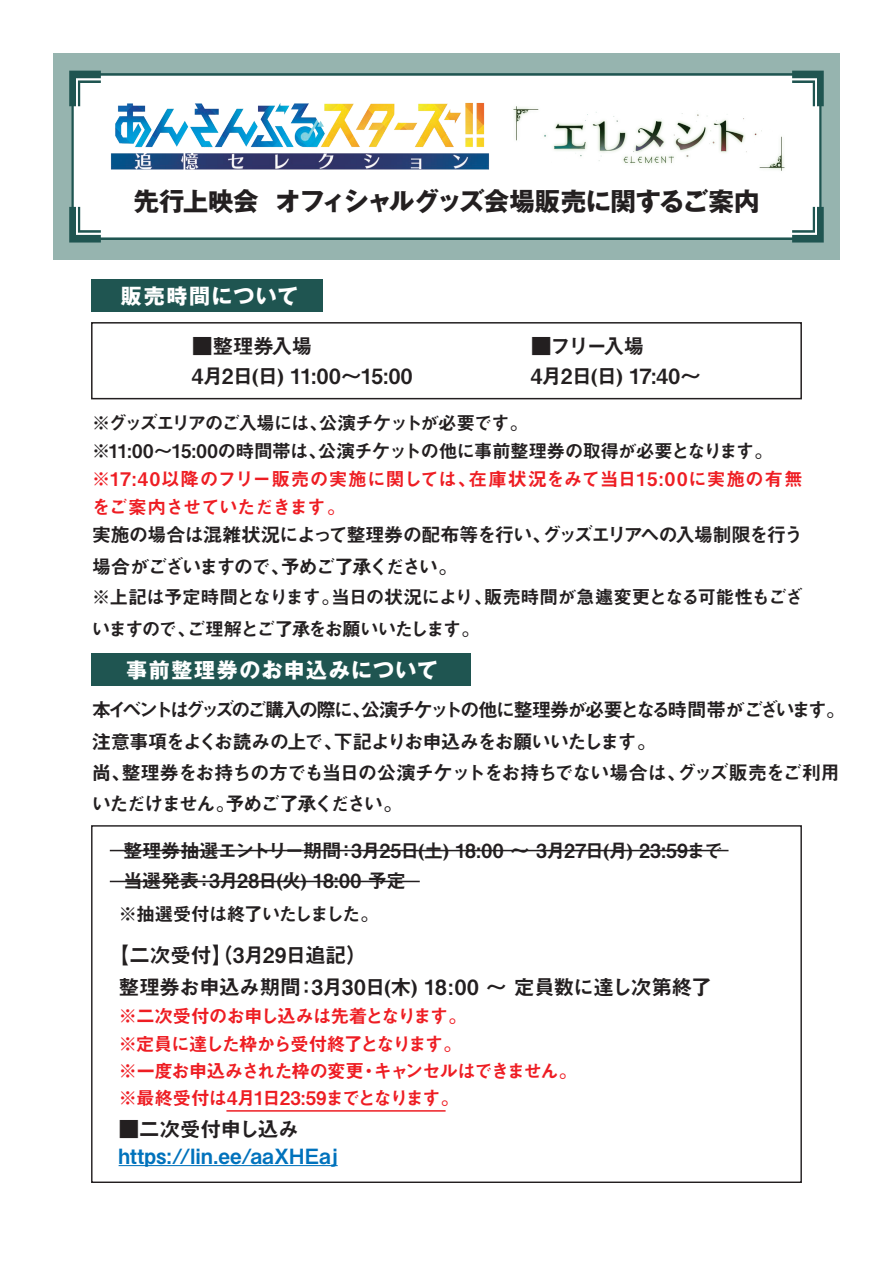
<style>
.page{position:relative;width:893px;height:1263px;background:#fff}
.page>*{position:absolute;margin:0;border:0;box-sizing:border-box;transform-origin:0 0}
.t1{font:700 25.5px "Gothic MB101 Pro";letter-spacing:-.025em;color:#231f20}
.t2{font:21px/30.5px "Midashi Go Pro MB31";letter-spacing:-.05em;color:#231f20}
.t3{font:700 21px "Gothic MB101 Pro";letter-spacing:.07em;color:#fff}
.t4{font:21px "Midashi Go Pro MB31";letter-spacing:.005em;color:#0072bc}
.t5{font:21px "Midashi Go Pro MB31";letter-spacing:-.03em;color:#231f20}
.t6{font:19.5px/31.3px "Midashi Go Pro MB31";letter-spacing:-.08em;color:#231f20}
.t7{font:19.5px/30.2px "Midashi Go Pro MB31";letter-spacing:-.045em;color:#231f20}
.t8{font:18.75px/27.9px "Midashi Go Pro MB31";letter-spacing:-.07em;color:#231f20}
.t9{font:18.75px/27.2px "Midashi Go Pro MB31";letter-spacing:-.08em;color:#ee1d23}
.t10{font:18.75px/27.9px "Midashi Go Pro MB31";color:#ee1d23}
</style>
<div class="page">
<div style="left:53px;top:53px;width:787px;height:207px;background:#96b4af"></div>
<svg style="left:69px;top:71px;width:755px;height:172px;background:#e7edec"></svg>
<div style="left:91px;top:279px;width:232px;height:33px;background:#1f5551"></div>
<div style="left:91px;top:653px;width:379px;height:33px;background:#1f5551"></div>
<div style="left:91px;top:322px;width:711px;height:77px;border:2px solid #231f20"></div>
<hr style="left:119px;top:1165px;width:219px;height:1px;background:#0072bc">
<img style="left:505px;top:100px;width:286px;height:73px">
<img style="left:108px;top:95px;width:386px;height:81px">
<hr style="left:226px;top:1110px;width:220px;height:2px;background:#ee1d23">
<hr style="left:110px;top:850px;width:618px;height:1px;background:#231f20">
<hr style="left:110px;top:881px;width:310px;height:1px;background:#231f20">
<h1 class="t1" style="left:133px;top:180px;width:628px">先行上映会 オフィシャルグッズ会場販売に関するご案内</h1>
<p class="t3" style="left:121px;top:278px;width:179px">販売時間について</p>
<p class="t2" style="left:192px;top:328px;width:222px">■整理券入場<br>4月2日(日) 11:00～15:00</p>
<p class="t2" style="left:531px;top:328px;width:172px">■フリー入場<br>4月2日(日) 17:40～</p>
<p class="t8" style="left:92px;top:407px;width:683px">※グッズエリアのご入場には、公演チケットが必要です。<br>※11:00～15:00の時間帯は、公演チケットの他に事前整理券の取得が必要となります。</p>
<p class="t10" style="left:92px;top:463px;width:712px">※17:40以降のフリー販売の実施に関しては、在庫状況をみて当日15:00に実施の有無をご案内させていただきます。</p>
<p class="t6" style="left:92px;top:517px;width:713px">実施の場合は混雑状況によって整理券の配布等を行い、グッズエリアへの入場制限を行う場合がございますので、予めご了承ください。</p>
<p class="t8" style="left:92px;top:579px;width:713px;line-height:31.3px">※上記は予定時間となります。当日の状況により、販売時間が急遽変更となる可能性もございますので、ご理解とご了承をお願いいたします。</p>
<p class="t3" style="left:126px;top:653px;width:313px">事前整理券のお申込みについて</p>
<p class="t6" style="left:92px;top:692px;width:755px">本イベントはグッズのご購入の際に、公演チケットの他に整理券が必要となる時間帯がございます。注意事項をよくお読みの上で、下記よりお申込みをお願いいたします。<br>尚、整理券をお持ちの方でも当日の公演チケットをお持ちでない場合は、グッズ販売をご利用いただけません。予めご了承ください。</p>
<p class="t7" style="left:123px;top:834px;width:602px">整理券抽選エントリー期間：3月25日(土) 18:00 ～ 3月27日(月) 23:59まで当選発表：3月28日(火) 18:00 予定</p>
<p class="t8" style="left:119px;top:897px;width:262px">※抽選受付は終了いたしました。</p>
<p class="t2" style="left:119px;top:937px;width:595px;line-height:32px;text-indent:-10px">【二次受付】（3月29日追記）<br>整理券お申込み期間：3月30日(木) 18:00 ～ 定員数に達し次第終了</p>
<p class="t9" style="left:119px;top:1000px;width:461px">※二次受付のお申し込みは先着となります。<br>※定員に達した枠から受付終了となります。<br>※一度お申込みされた枠の変更・キャンセルはできません。※最終受付は4月1日23:59までとなります。</p>
<p class="t5" style="left:119px;top:1112px;width:182px">■二次受付申し込み</p>
<p class="t4" style="left:119px;top:1139px;width:221px">https://lin.ee/aaXHEaj</p>
</div>
